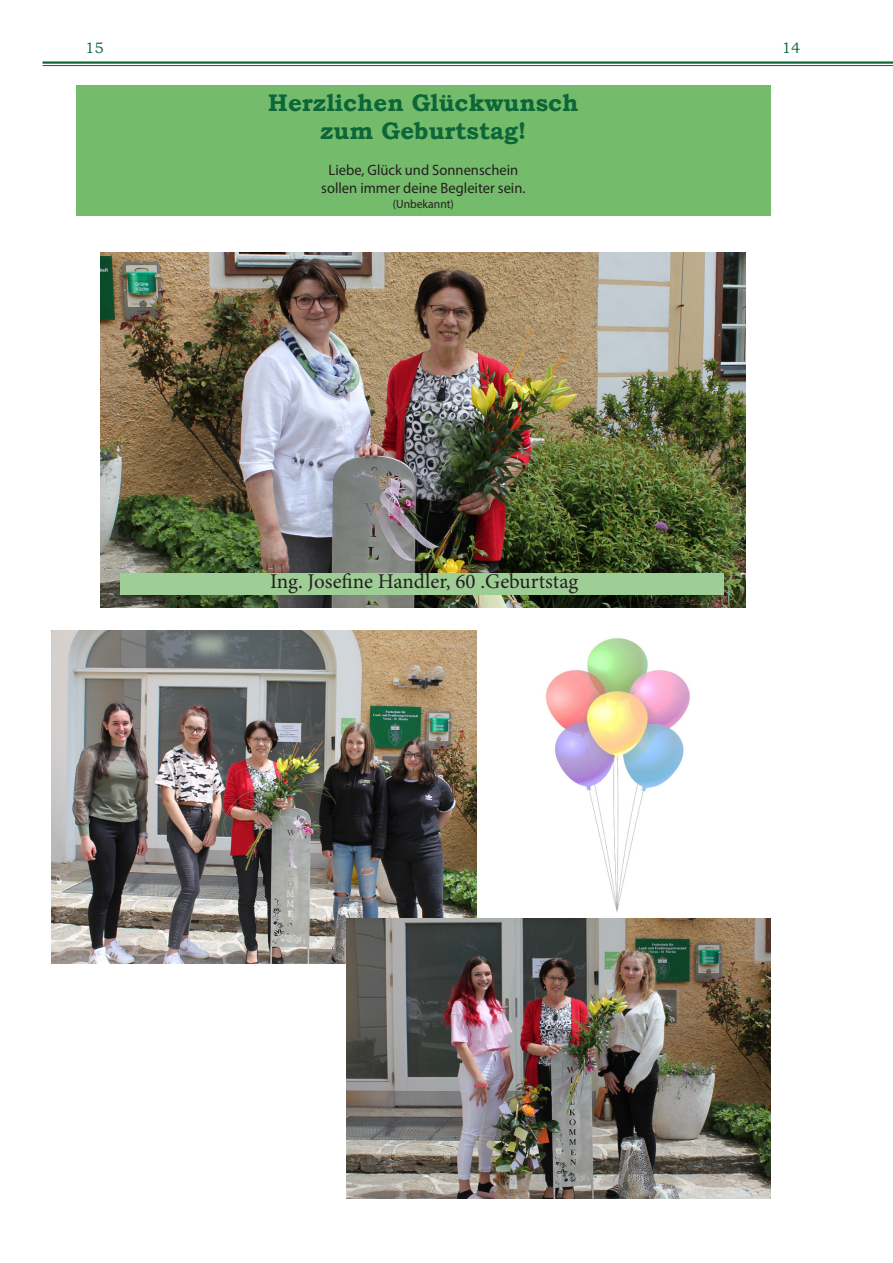
<style>
.page{position:relative;width:893px;height:1263px;background:#fff}
.page>*{position:absolute;margin:0;border:0;box-sizing:border-box;transform-origin:0 0}
.t1{font:700 24px "Bookman Old Style";color:#0c6638}
.t2{font:21px "Minion Pro";color:#231f20}
.t3{font:15px "Myriad Pro";color:#231f20}
.t4{font:15px "Bookman Old Style";color:#0c6638}
.t5{font:12px "Myriad Pro";color:#231f20}
</style>
<div class="page">
<img style="left:545px;top:638px;width:145px;height:274px">
<img style="left:101px;top:252px;width:644px;height:355px">
<hr style="left:43px;top:61px;width:850px;height:3px;background:#0c6638">
<hr style="left:43px;top:65px;width:850px;height:1px;background:#0c6638">
<div style="left:120px;top:573px;width:604px;height:21px;background:#9ecd95"></div>
<div style="left:76px;top:85px;width:695px;height:131px;background:#74bc6b"></div>
<img style="left:51px;top:630px;width:425px;height:333px">
<img style="left:347px;top:918px;width:424px;height:280px">
<p class="t4" style="left:85px;top:38px;width:20px">15</p>
<p class="t4" style="left:782px;top:38px;width:20px">14</p>
<p class="t1" style="left:268px;top:85px;width:312px">Herzlichen Glückwunsch</p>
<p class="t1" style="left:320px;top:114px;width:208px">zum Geburtstag!</p>
<p class="t3" style="left:329px;top:161px;width:191px">Liebe, Glück und Sonnenschein</p>
<p class="t3" style="left:321px;top:179px;width:206px">sollen immer deine Begleiter sein.</p>
<p class="t5" style="left:393px;top:196px;width:63px">(Unbekannt)</p>
<p class="t2" style="left:270px;top:567px;width:310px">Ing. Josefine Handler, 60 .Geburtstag</p>
</div>
